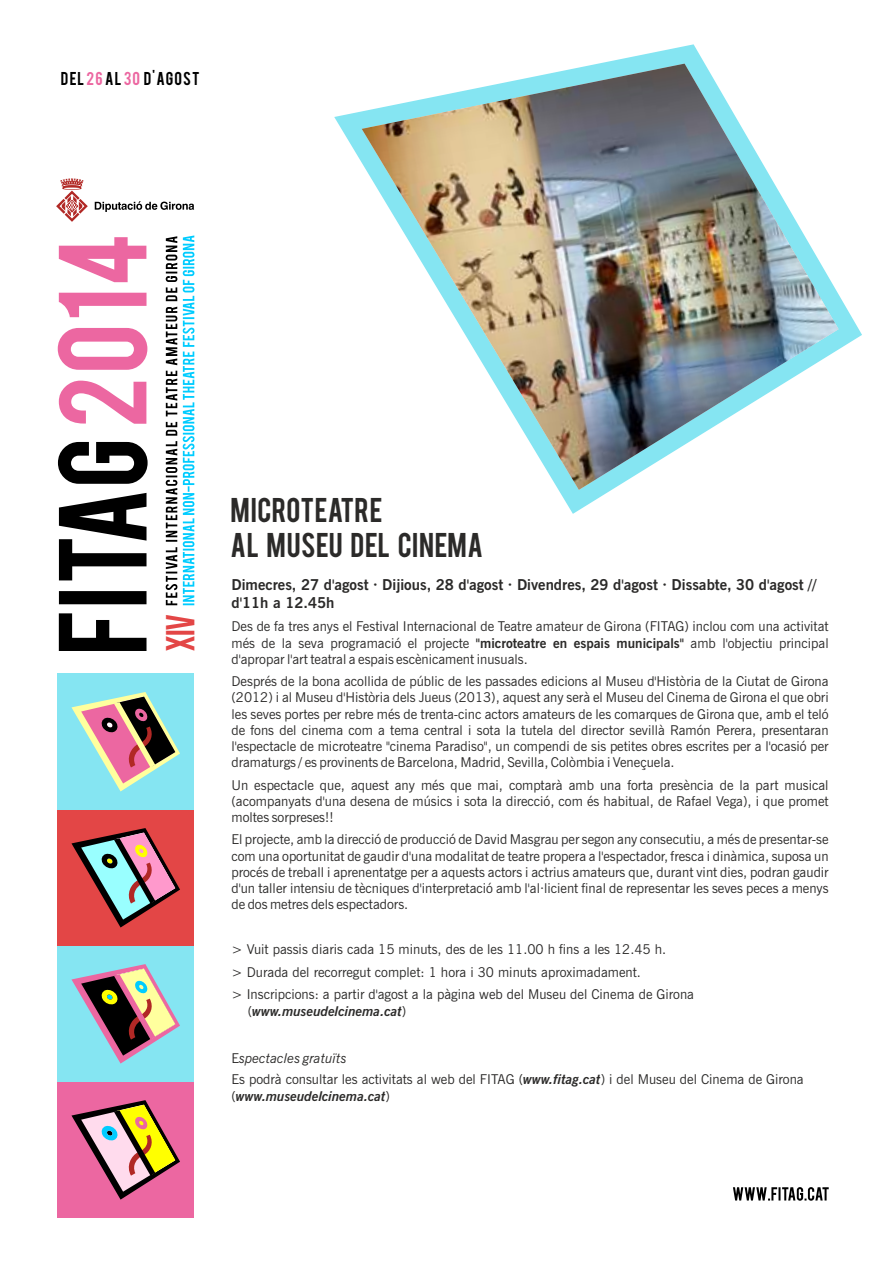
<style>
.page{position:relative;width:893px;height:1263px;background:#fff}
.page>*{position:absolute;margin:0;border:0;box-sizing:border-box;transform-origin:0 0}
.t1{font:31.8px "Bebas";color:#e34646;scale:.91 1}
.t2{font:27px/35.7px "Bebas";letter-spacing:.02em;color:#2b2a29}
.t3{font:700 15px/18px "News Gothic BT";color:#2b2a29}
.t4{font:14.7px "Bebas";letter-spacing:.085em;color:#000}
.t5{font:13.5px/16.2px "News Gothic BT";color:#2b2a29;text-align:justify}
.t6{font:italic 700 13.5px "News Gothic BT";color:#2b2a29}
.s1{color:#ec67a1}
.s2{font-weight:700}
.s3{font-weight:400;font-style:normal}
.s4{font-style:italic}
.s5{font-weight:700;font-style:italic}
</style>
<div class="page">
<div style="left:58px;top:1082px;width:136px;height:136px;background:#ec67a1"></div>
<div style="left:58px;top:946px;width:136px;height:136px;background:#85e5f2"></div>
<svg style="left:71px;top:1100px;width:109px;height:99px"></svg>
<svg style="left:71px;top:964px;width:109px;height:99px"></svg>
<svg style="left:95px;top:201px;width:99px;height:11px"></svg>
<svg style="left:56px;top:178px;width:32px;height:44px"></svg>
<svg style="left:58px;top:442px;width:90px;height:209px"></svg>
<svg style="left:58px;top:237px;width:89px;height:187px"></svg>
<svg style="left:183px;top:235px;width:11px;height:370px"></svg>
<svg style="left:166px;top:236px;width:11px;height:369px"></svg>
<svg style="left:334px;top:44px;width:528px;height:470px"></svg>
<img style="left:362px;top:64px;width:477px;height:426px">
<div style="left:58px;top:810px;width:136px;height:136px;background:#e34646"></div>
<div style="left:58px;top:674px;width:136px;height:136px;background:#85e5f2"></div>
<svg style="left:71px;top:692px;width:109px;height:99px"></svg>
<svg style="left:71px;top:828px;width:109px;height:99px"></svg>
<svg style="left:733px;top:1187px;width:96px;height:14px"></svg>
<p class="t4" style="left:61px;top:71px;width:140px">DEL<span class="s1">26</span>AL<span class="s1">30</span> D'AGOST</p>
<h1 class="t1" style="left:165px;top:651px;width:44px;rotate:-90deg">XIV</h1>
<h2 class="t2" style="left:231px;top:494px;width:254px">MICROTEATRE<br>AL MUSEU DEL CINEMA</h2>
<p class="t3" style="left:231px;top:577px;width:586px">Dimecres, 27 d'agost · Dijious, 28 d'agost · Divendres, 29 d'agost · Dissabte, 30 d'agost // d'11h a 12.45h</p>
<p class="t5" style="left:231px;top:620px;width:599px">Des de fa tres anys el Festival Internacional de Teatre amateur de Girona (FITAG) inclou com una activitat més de la seva programació el projecte <span class="s2">"microteatre en espais municipals"</span> amb l'objectiu principal d'apropar l'art teatral a espais escènicament inusuals.</p>
<p class="t5" style="left:231px;top:675px;width:599px">Després de la bona acollida de públic de les passades edicions al Museu d'Història de la Ciutat de Girona (2012) i al Museu d'Història dels Jueus (2013), aquest any serà el Museu del Cinema de Girona el que obri les seves portes per rebre més de trenta-cinc actors amateurs de les comarques de Girona que, amb el teló de fons del cinema com a tema central i sota la tutela del director sevillà Ramón Perera, presentaran l'espectacle de microteatre "cinema Paradiso", un compendi de sis petites obres escrites per a l'ocasió per dramaturgs / es provinents de Barcelona, Madrid, Sevilla, Colòmbia i Veneçuela.</p>
<p class="t5" style="left:231px;top:778px;width:599px">Un espectacle que, aquest any més que mai, comptarà amb una forta presència de la part musical (acompanyats d'una desena de músics i sota la direcció, com és habitual, de Rafael Vega), i que promet moltes sorpreses!!</p>
<p class="t5" style="left:231px;top:833px;width:599px">El projecte, amb la direcció de producció de David Masgrau per segon any consecutiu, a més de presentar-se com una oportunitat de gaudir d'una modalitat de teatre propera a l'espectador, fresca i dinàmica, suposa un procés de treball i aprenentatge per a aquests actors i actrius amateurs que, durant vint dies, podran gaudir d'un taller intensiu de tècniques d'interpretació amb l'al·licient final de representar les seves peces a menys de dos metres dels espectadors.</p>
<p class="t5" style="left:231px;top:939px;width:464px;line-height:22.6px;text-align:left">&gt; Vuit passis diaris cada 15 minuts, des de les 11.00 h fins a les 12.45 h.<br>&gt; Durada del recorregut complet: 1 hora i 30 minuts aproximadament.<br>&gt; Inscripcions: a partir d'agost a la pàgina web del Museu del Cinema de Girona</p>
<p class="t6" style="left:248px;top:1005px;width:160px"><span class="s3">(</span>www.museudelcinema.cat<span class="s3">)</span></p>
<p class="t5" style="left:231px;top:1049px;width:574px;line-height:21px">E<span class="s4">spectacles gratuïts<br></span>Es podrà consultar les activitats al web del FITAG (<span class="s5">www.fitag.cat</span>) i del Museu del Cinema de Girona</p>
<p class="t6" style="left:231px;top:1090px;width:160px"><span class="s3">(</span>www.museudelcinema.cat<span class="s3">)</span></p>
</div>
